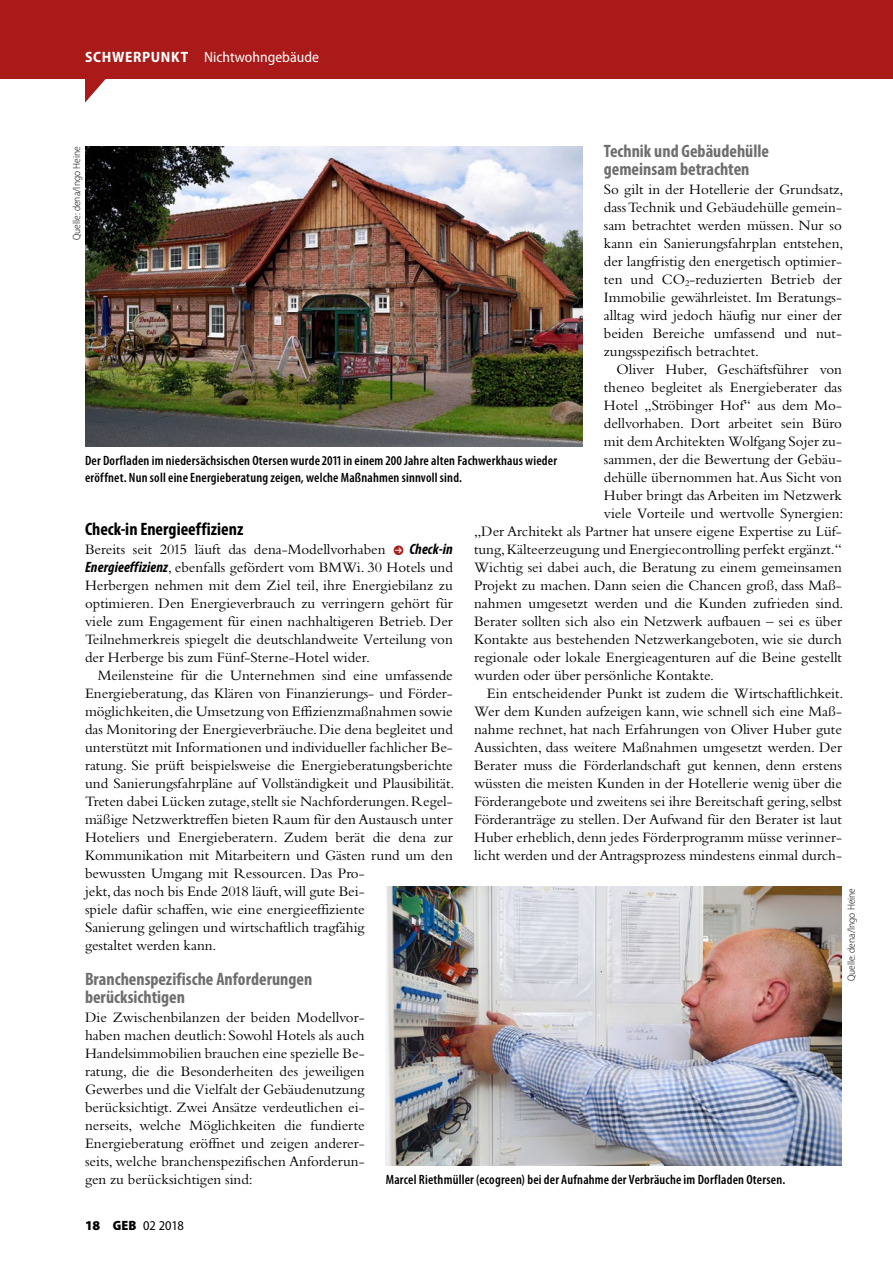
<style>
.page{position:relative;width:893px;height:1263px;background:#fff}
.page>*{position:absolute;margin:0;border:0;box-sizing:border-box;transform-origin:0 0}
.t1{font:700 condensed 18px/18px "Myriad Pro";color:#6e6e6e}
.t2{font:700 condensed 18px "Myriad Pro";color:#000}
.t3{font:15px/18px "Bembo Std";color:#000;text-align:justify}
.t4{font:semi-condensed 15px "Myriad Pro";color:#fff}
.t5{font:italic 700 condensed 15px "Myriad Pro";letter-spacing:.01em;color:#000}
.t6{font:600 condensed 13.5px/16.5px "Myriad Pro";letter-spacing:.015em;color:#000}
.t7{font:semi-condensed 13.5px "Myriad Pro";letter-spacing:-.015em;color:#000}
.t8{font:300 semi-condensed 10.5px "Myriad Pro";color:#000}
.s1{font-weight:700}
.s2{font-family:"Myriad Pro";font-weight:700;font-style:italic;font-stretch:condensed}
.s3{font-weight:900;font-stretch:normal}
.s4{font-weight:900}
</style>
<div class="page">
<div style="left:0;top:0;width:893px;height:78px;background:#aa1a18"></div>
<img style="left:85px;top:147px;width:498px;height:299px">
<img style="left:386px;top:887px;width:456px;height:278px">
<svg style="left:0;top:78px;width:893px;height:25px"></svg>
<p class="t4" style="left:85px;top:49px;width:235px"><span class="s1">SCHWERPUNKT</span> Nichtwohngebäude</p>
<p class="t1" style="left:604px;top:141px;width:167px">Technik und Gebäudehülle gemeinsam betrachten</p>
<p class="t3" style="left:604px;top:180px;width:241px">So gilt in der Hotellerie der Grundsatz, dass Technik und Gebäudehülle gemein&shy;sam betrachtet werden müssen. Nur so kann ein Sanierungsfahrplan entstehen, der langfristig den energetisch optimier&shy;ten und CO<sub>2</sub>-reduzierten Betrieb der Immobilie gewährleistet. Im Beratungs&shy;alltag wird jedoch häufig nur einer der beiden Bereiche umfassend und nut&shy;zungsspezifisch betrachtet.</p>
<p class="t3" style="left:617px;top:360px;width:227px">Oliver Huber, Geschäftsführer von</p>
<p class="t3" style="left:604px;top:378px;width:240px">theneo begleitet als Energieberater das</p>
<p class="t3" style="left:604px;top:396px;width:240px">Hotel „Ströbinger Hof“ aus dem Mo-</p>
<p class="t3" style="left:604px;top:414px;width:240px">dellvorhaben. Dort arbeitet sein Büro</p>
<p class="t3" style="left:604px;top:432px;width:240px">mit dem Architekten Wolfgang Sojer zu-</p>
<p class="t3" style="left:604px;top:450px;width:240px">sammen, der die Bewertung der Gebäu-</p>
<p class="t3" style="left:604px;top:468px;width:240px">dehülle übernommen hat. Aus Sicht von</p>
<p class="t3" style="left:604px;top:486px;width:240px">Huber bringt das Arbeiten im Netzwerk</p>
<p class="t3" style="left:604px;top:504px;width:241px">viele Vorteile und wertvolle Synergien:</p>
<p class="t3" style="left:474px;top:522px;width:369px">„Der Architekt als Partner hat unsere eigene Expertise zu Lüf-</p>
<p class="t3" style="left:474px;top:540px;width:369px">tung, Kälteerzeugung und Energiecontrolling perfekt ergänzt.“</p>
<p class="t3" style="left:474px;top:558px;width:369px">Wichtig sei dabei auch, die Beratung zu einem gemeinsamen</p>
<p class="t3" style="left:474px;top:576px;width:369px">Projekt zu machen. Dann seien die Chancen groß, dass Maß-</p>
<p class="t3" style="left:474px;top:594px;width:371px">nahmen umgesetzt werden und die Kunden zufrieden sind.</p>
<p class="t3" style="left:474px;top:612px;width:369px">Berater sollten sich also ein Netzwerk aufbauen – sei es über</p>
<p class="t3" style="left:474px;top:630px;width:369px">Kontakte aus bestehenden Netzwerkangeboten, wie sie durch</p>
<p class="t3" style="left:474px;top:648px;width:369px">regionale oder lokale Energieagenturen auf die Beine gestellt</p>
<p class="t3" style="left:474px;top:666px;width:241px">wurden oder über persönliche Kontakte.</p>
<p class="t3" style="left:487px;top:684px;width:358px">Ein entscheidender Punkt ist zudem die Wirtschaftlichkeit.</p>
<p class="t3" style="left:474px;top:702px;width:369px">Wer dem Kunden aufzeigen kann, wie schnell sich eine Maß-</p>
<p class="t3" style="left:474px;top:720px;width:369px">nahme rechnet, hat nach Erfahrungen von Oliver Huber gute</p>
<p class="t3" style="left:474px;top:738px;width:369px">Aussichten, dass weitere Maßnahmen umgesetzt werden. Der</p>
<p class="t3" style="left:474px;top:756px;width:369px">Berater muss die Förderlandschaft gut kennen, denn erstens</p>
<p class="t3" style="left:474px;top:774px;width:369px">wüssten die meisten Kunden in der Hotellerie wenig über die</p>
<p class="t3" style="left:474px;top:792px;width:369px">Förderangebote und zweitens sei ihre Bereitschaft gering, selbst</p>
<p class="t3" style="left:474px;top:810px;width:369px">Förderanträge zu stellen. Der Aufwand für den Berater ist laut</p>
<p class="t3" style="left:474px;top:828px;width:369px">Huber erheblich, denn jedes Förderprogramm müsse verinner-</p>
<p class="t3" style="left:474px;top:846px;width:369px">licht werden und der Antragsprozess mindestens einmal durch-</p>
<p class="t8" style="left:71px;top:240px;width:95px;rotate:-90deg">Quelle: dena/Ingo Heine</p>
<p class="t6" style="left:85px;top:452px;width:474px">Der Dorfladen im niedersächsischen Otersen wurde 2011 in einem 200 Jahre alten Fachwerkhaus wieder eröffnet. Nun soll eine Energieberatung zeigen, welche Maßnahmen sinnvoll sind.</p>
<p class="t2" style="left:85px;top:518px;width:160px">Check-in Energieeffizienz</p>
<p class="t3" style="left:85px;top:540px;width:302px">Bereits seit 2015 läuft das dena-Modellvorhaben</p>
<p class="t5" style="left:409px;top:540px;width:45px">Check-in</p>
<p class="t3" style="left:85px;top:558px;width:369px"><span class="s2">Energieeffizienz</span>, ebenfalls gefördert vom BMWi. 30 Hotels und Herbergen nehmen mit dem Ziel teil, ihre Energiebilanz zu optimieren. Den Energieverbrauch zu verringern gehört für viele zum Engagement für einen nachhaltigeren Betrieb. Der Teilnehmerkreis spiegelt die deutschlandweite Verteilung von der Herberge bis zum Fünf-Sterne-Hotel wider.</p>
<p class="t3" style="left:85px;top:666px;width:371px;text-align:left;text-indent:13px">Meilensteine für die Unternehmen sind eine umfassende Energieberatung, das Klären von Finanzierungs- und Förder&shy;möglichkeiten, die Umsetzung von Effizienzmaßnahmen sowie das Monitoring der Energieverbräuche. Die dena begleitet und unterstützt mit Informationen und individueller fachlicher Be&shy;ratung. Sie prüft beispielsweise die Energieberatungsberichte und Sanierungsfahrpläne auf Vollständigkeit und Plausibilität.<br>Treten dabei Lücken zutage, stellt sie Nachforderungen. Regel&shy;mäßige Netzwerktreffen bieten Raum für den Austausch unter Hoteliers und Energieberatern. Zudem berät die dena zur Kommunikation mit Mitarbeitern und Gästen rund um den bewussten Umgang mit Ressourcen. Das Pro-<br>jekt, das noch bis Ende 2018 läuft, will gute Bei-<br>spiele dafür schaffen, wie eine energieeffiziente<br>Sanierung gelingen und wirtschaftlich tragfähig<br>gestaltet werden kann.</p>
<p class="t1" style="left:85px;top:969px;width:229px">Branchenspezifische Anforderungen berücksichtigen</p>
<p class="t3" style="left:85px;top:1008px;width:281px">Die Zwischenbilanzen der beiden Modellvor&shy;haben machen deutlich: Sowohl Hotels als auch Handelsimmobilien brauchen eine spezielle Be&shy;ratung, die die Besonderheiten des jeweiligen Gewerbes und die Vielfalt der Gebäudenutzung berücksichtigt. Zwei Ansätze verdeutlichen ei&shy;nerseits, welche Möglichkeiten die fundierte Energieberatung eröffnet und zeigen anderer&shy;seits, welche branchenspezifischen Anforderun&shy;gen zu berücksichtigen sind:</p>
<p class="t8" style="left:845px;top:981px;width:95px;rotate:-90deg">Quelle: dena/Ingo Heine</p>
<p class="t6" style="left:386px;top:1171px;width:401px">Marcel Riethmüller (ecogreen) bei der Aufnahme der Verbräuche im Dorfladen Otersen.</p>
<p class="t7" style="left:85px;top:1218px;width:100px"><span class="s3">18</span> <span class="s4">GEB</span> 02 2018</p>
</div>
